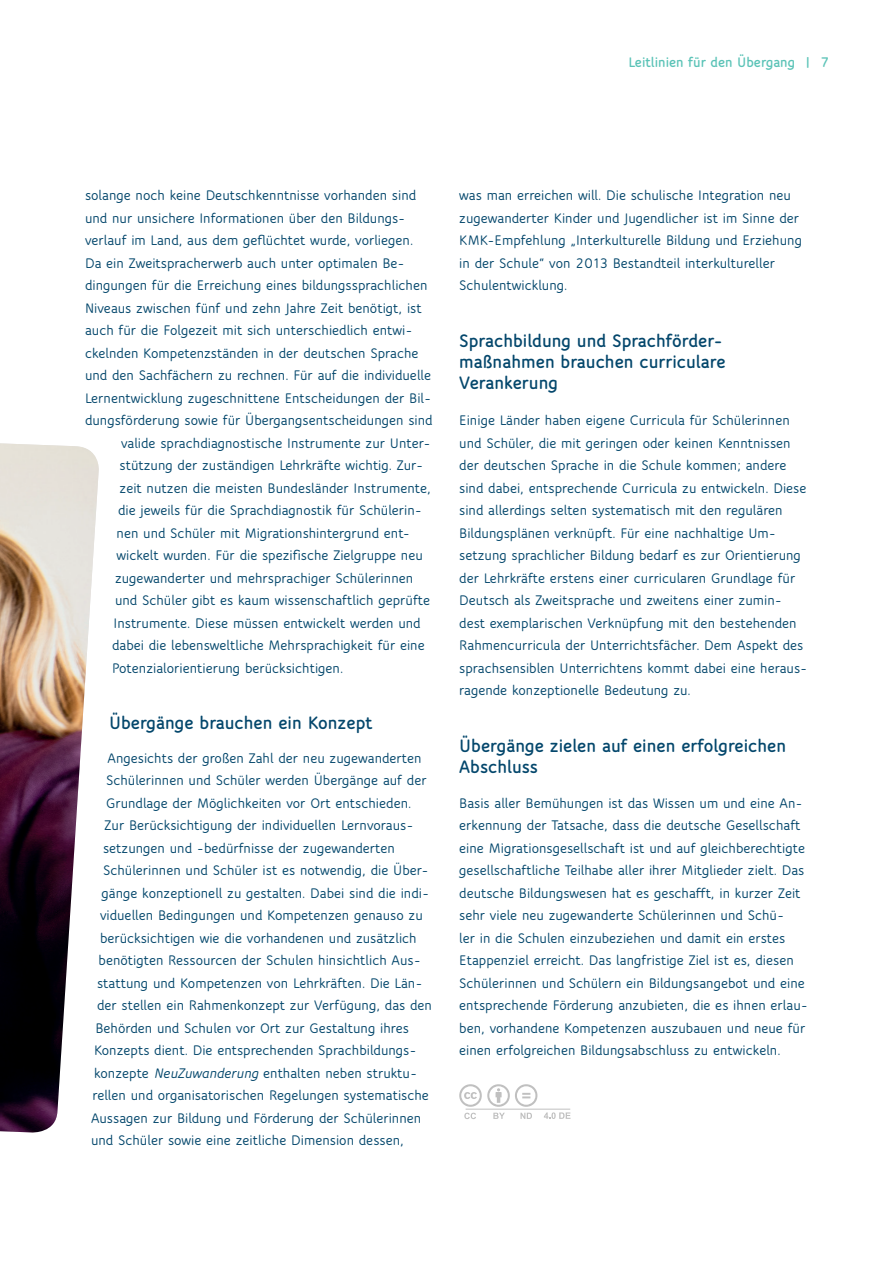
<style>
.page{position:relative;width:893px;height:1263px;background:#fff}
.page>*{position:absolute;margin:0;border:0;box-sizing:border-box;transform-origin:0 0}
.t1{font:800 19.5px/21px "Speak Pro";color:#04476c}
.t2{font:700 15px/22.5px "Speak Pro";color:#04476c}
.t3{font:800 15px "Speak Pro";color:#5bc3b7}
.s1{font-style:italic}
</style>
<div class="page">
<hr style="left:466px;top:1109px;width:104px;height:1px;background:#c0c0c0">
<svg style="left:464px;top:1113px;width:12px;height:6px"></svg>
<svg style="left:493px;top:1113px;width:12px;height:6px"></svg>
<svg style="left:459px;top:1084px;width:78px;height:23px"></svg>
<svg style="left:520px;top:1113px;width:12px;height:6px"></svg>
<svg style="left:544px;top:1112px;width:26px;height:7px"></svg>
<img style="left:0;top:443px;width:99px;height:690px">
<p class="t3" style="left:629px;top:53px;width:202px">Leitlinien für den Übergang | 7</p>
<p class="t2" style="left:85px;top:184px;width:333px">solange noch keine Deutschkenntnisse vorhanden sind</p>
<p class="t2" style="left:85px;top:207px;width:322px">und nur unsichere Informationen über den Bildungs-</p>
<p class="t2" style="left:85px;top:229px;width:330px">verlauf im Land, aus dem geflüchtet wurde, vorliegen.</p>
<p class="t2" style="left:85px;top:252px;width:321px">Da ein Zweitspracherwerb auch unter optimalen Be-</p>
<p class="t2" style="left:85px;top:274px;width:344px">dingungen für die Erreichung eines bildungssprachlichen</p>
<p class="t2" style="left:85px;top:297px;width:338px">Niveaus zwischen fünf und zehn Jahre Zeit benötigt, ist</p>
<p class="t2" style="left:85px;top:319px;width:329px">auch für die Folgezeit mit sich unterschiedlich entwi-</p>
<p class="t2" style="left:85px;top:342px;width:335px">ckelnden Kompetenzständen in der deutschen Sprache</p>
<p class="t2" style="left:85px;top:364px;width:348px">und den Sachfächern zu rechnen. Für auf die individuelle</p>
<p class="t2" style="left:85px;top:387px;width:348px">Lernentwicklung zugeschnittene Entscheidungen der Bil-</p>
<p class="t2" style="left:85px;top:409px;width:349px">dungsförderung sowie für Übergangsentscheidungen sind</p>
<p class="t2" style="left:121px;top:432px;width:311px">valide sprachdiagnostische Instrumente zur Unter-</p>
<p class="t2" style="left:120px;top:454px;width:305px">stützung der zuständigen Lehrkräfte wichtig. Zur-</p>
<p class="t2" style="left:120px;top:477px;width:313px">zeit nutzen die meisten Bundesländer Instrumente,</p>
<p class="t2" style="left:118px;top:499px;width:306px">die jeweils für die Sprachdiagnostik für Schülerin-</p>
<p class="t2" style="left:117px;top:522px;width:295px">nen und Schüler mit Migrationshintergrund ent-</p>
<p class="t2" style="left:117px;top:544px;width:308px">wickelt wurden. Für die spezifische Zielgruppe neu</p>
<p class="t2" style="left:115px;top:567px;width:300px">zugewanderter und mehrsprachiger Schülerinnen</p>
<p class="t2" style="left:115px;top:589px;width:317px">und Schüler gibt es kaum wissenschaftlich geprüfte</p>
<p class="t2" style="left:114px;top:612px;width:309px">Instrumente. Diese müssen entwickelt werden und</p>
<p class="t2" style="left:112px;top:634px;width:314px">dabei die lebensweltliche Mehrsprachigkeit für eine</p>
<p class="t2" style="left:112px;top:657px;width:233px">Potenzialorientierung berücksichtigen.</p>
<h1 class="t1" style="left:109px;top:712px;width:265px">Übergänge brauchen ein Konzept</h1>
<p class="t2" style="left:108px;top:747px;width:316px">Angesichts der großen Zahl der neu zugewanderten</p>
<p class="t2" style="left:106px;top:769px;width:322px">Schülerinnen und Schüler werden Übergänge auf der</p>
<p class="t2" style="left:106px;top:792px;width:307px">Grundlage der Möglichkeiten vor Ort entschieden.</p>
<p class="t2" style="left:105px;top:814px;width:308px">Zur Berücksichtigung der individuellen Lernvoraus-</p>
<p class="t2" style="left:103px;top:837px;width:293px">setzungen und -bedürfnisse der zugewanderten</p>
<p class="t2" style="left:103px;top:859px;width:327px">Schülerinnen und Schüler ist es notwendig, die Über-</p>
<p class="t2" style="left:102px;top:882px;width:329px">gänge konzeptionell zu gestalten. Dabei sind die indi-</p>
<p class="t2" style="left:100px;top:904px;width:324px">viduellen Bedingungen und Kompetenzen genauso zu</p>
<p class="t2" style="left:100px;top:927px;width:318px">berücksichtigen wie die vorhandenen und zusätzlich</p>
<p class="t2" style="left:99px;top:949px;width:324px">benötigten Ressourcen der Schulen hinsichtlich Aus-</p>
<p class="t2" style="left:97px;top:972px;width:327px">stattung und Kompetenzen von Lehrkräften. Die Län-</p>
<p class="t2" style="left:97px;top:994px;width:337px">der stellen ein Rahmenkonzept zur Verfügung, das den</p>
<p class="t2" style="left:96px;top:1017px;width:315px">Behörden und Schulen vor Ort zur Gestaltung ihres</p>
<p class="t2" style="left:94px;top:1039px;width:324px">Konzepts dient. Die entsprechenden Sprachbildungs-</p>
<p class="t2" style="left:94px;top:1062px;width:325px">konzepte <span class="s1">NeuZuwanderung</span> enthalten neben struktu-</p>
<p class="t2" style="left:93px;top:1084px;width:338px">rellen und organisatorischen Regelungen systematische</p>
<p class="t2" style="left:91px;top:1107px;width:332px">Aussagen zur Bildung und Förderung der Schülerinnen</p>
<p class="t2" style="left:91px;top:1129px;width:314px">und Schüler sowie eine zeitliche Dimension dessen,</p>
<p class="t2" style="left:459px;top:184px;width:344px">was man erreichen will. Die schulische Integration neu zugewanderter Kinder und Jugendlicher ist im Sinne der KMK-Empfehlung „Interkulturelle Bildung und Erziehung in der Schule“ von 2013 Bestandteil interkultureller Schulentwicklung.</p>
<h1 class="t1" style="left:459px;top:330px;width:268px">Sprachbildung und Sprachförder&shy;maßnahmen brauchen curriculare<br>Verankerung</h1>
<p class="t2" style="left:459px;top:409px;width:350px">Einige Länder haben eigene Curricula für Schülerinnen und Schüler, die mit geringen oder keinen Kenntnissen der deutschen Sprache in die Schule kommen; andere sind dabei, entsprechende Curricula zu entwickeln. Diese sind allerdings selten systematisch mit den regulären Bildungsplänen verknüpft. Für eine nachhaltige Um&shy;setzung sprachlicher Bildung bedarf es zur Orientierung der Lehrkräfte erstens einer curricularen Grundlage für Deutsch als Zweitsprache und zweitens einer zumin&shy;dest exemplarischen Verknüpfung mit den bestehenden Rahmencurricula der Unterrichtsfächer. Dem Aspekt des sprachsensiblen Unterrichtens kommt dabei eine heraus&shy;ragende konzeptionelle Bedeutung zu.</p>
<h1 class="t1" style="left:459px;top:735px;width:328px">Übergänge zielen auf einen erfolgreichen<br>Abschluss</h1>
<p class="t2" style="left:459px;top:792px;width:350px">Basis aller Bemühungen ist das Wissen um und eine An&shy;erkennung der Tatsache, dass die deutsche Gesellschaft eine Migrationsgesellschaft ist und auf gleichberechtigte gesellschaftliche Teilhabe aller ihrer Mitglieder zielt. Das deutsche Bildungswesen hat es geschafft, in kurzer Zeit sehr viele neu zugewanderte Schülerinnen und Schü-<br>ler in die Schulen einzubeziehen und damit ein erstes Etappenziel erreicht. Das langfristige Ziel ist es, diesen Schülerinnen und Schülern ein Bildungsangebot und eine entsprechende Förderung anzubieten, die es ihnen erlau&shy;ben, vorhandene Kompetenzen auszubauen und neue für einen erfolgreichen Bildungsabschluss zu entwickeln.</p>
</div>
